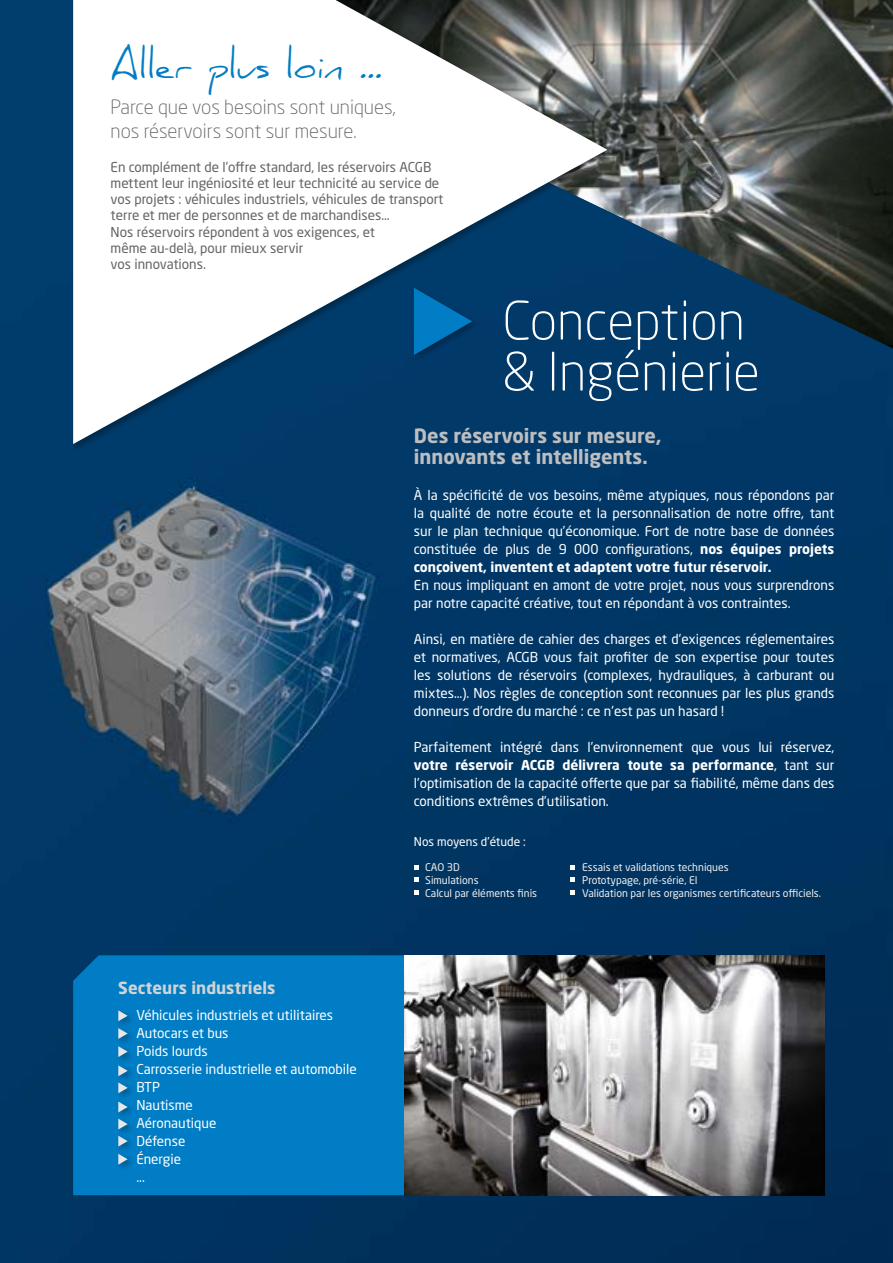
<style>
.page{position:relative;width:893px;height:1263px;background:#fff}
.page>*{position:absolute;margin:0;border:0;box-sizing:border-box;transform-origin:0 0}
.t1{font:300 52.5px/51px "Neo Sans Std";color:#fff}
.t2{font:37.5px "Daniel";color:#007dc5}
.t3{font:300 19.5px/23.4px "Neo Sans Std";color:#636466}
.t4{font:700 19.5px/21px "Neo Sans Std";color:#bcbec0}
.t5{font:700 16.5px "Neo Sans Std";color:#d1d3d4}
.t6{font:13.5px/18px "Neo Sans Std";color:#fff;text-align:justify}
.t7{font:13.5px/16.2px "Neo Sans Std";color:#636466}
.t8{font:12px "Neo Sans Std";color:#fff}
.t9{font:10.5px/12.6px "Neo Sans Std";color:#efeff0}
.s1{font-weight:700}
</style>
<div class="page">
<img style="left:0;top:0;width:893px;height:1263px">
<svg style="left:892px;top:349px;width:1px;height:914px"></svg>
<div style="left:71px;top:0;width:545px;height:452px;background:#000;opacity:.31"></div>
<svg style="left:73px;top:0;width:534px;height:444px"></svg>
<svg style="left:656px;top:416px;width:16px;height:1px"></svg>
<div style="left:73px;top:955px;width:331px;height:240px;background:#007dc5"></div>
<img style="left:404px;top:955px;width:421px;height:240px">
<div style="left:116px;top:1008px;width:20px;height:21px;background:#000;opacity:.31"></div>
<svg style="left:118px;top:1010px;width:10px;height:11px"></svg>
<div style="left:116px;top:1026px;width:20px;height:21px;background:#000;opacity:.31"></div>
<svg style="left:118px;top:1028px;width:10px;height:11px"></svg>
<div style="left:116px;top:1044px;width:20px;height:21px;background:#000;opacity:.31"></div>
<svg style="left:118px;top:1046px;width:10px;height:11px"></svg>
<div style="left:116px;top:1063px;width:20px;height:21px;background:#000;opacity:.31"></div>
<svg style="left:118px;top:1065px;width:10px;height:11px"></svg>
<div style="left:116px;top:1080px;width:20px;height:21px;background:#000;opacity:.31"></div>
<svg style="left:118px;top:1082px;width:10px;height:11px"></svg>
<div style="left:116px;top:1100px;width:20px;height:21px;background:#000;opacity:.31"></div>
<svg style="left:118px;top:1101px;width:10px;height:11px"></svg>
<div style="left:116px;top:1117px;width:20px;height:21px;background:#000;opacity:.31"></div>
<svg style="left:118px;top:1119px;width:10px;height:10px"></svg>
<div style="left:116px;top:1134px;width:20px;height:21px;background:#000;opacity:.31"></div>
<svg style="left:118px;top:1136px;width:10px;height:10px"></svg>
<div style="left:116px;top:1152px;width:20px;height:21px;background:#000;opacity:.31"></div>
<svg style="left:118px;top:1154px;width:10px;height:11px"></svg>
<svg style="left:414px;top:865px;width:4px;height:5px"></svg>
<svg style="left:570px;top:865px;width:5px;height:5px"></svg>
<svg style="left:414px;top:878px;width:4px;height:4px"></svg>
<svg style="left:570px;top:878px;width:5px;height:4px"></svg>
<svg style="left:414px;top:890px;width:4px;height:5px"></svg>
<svg style="left:570px;top:890px;width:5px;height:5px"></svg>
<h2 class="t2" style="left:111px;top:43px;width:273px">Aller plus loin ...</h2>
<h3 class="t3" style="left:111px;top:95px;width:287px">Parce que vos besoins sont uniques, nos réservoirs sont sur mesure.</h3>
<p class="t7" style="left:111px;top:158px;width:334px">En complément de l’offre standard, les réservoirs ACGB mettent leur ingéniosité et leur technicité au service de vos projets : véhicules industriels, véhicules de transport terre et mer de personnes et de marchandises…<br>Nos réservoirs répondent à vos exigences, et<br>même au-delà, pour mieux servir<br>vos innovations.</p>
<h1 class="t1" style="left:502px;top:295px;width:259px">Conception &amp; Ingénierie</h1>
<h3 class="t4" style="left:414px;top:425px;width:249px">Des réservoirs sur mesure, innovants et intelligents.</h3>
<p class="t6" style="left:414px;top:486px;width:422px">À la spécificité de vos besoins, même atypiques, nous répondons par la qualité de notre écoute et la personnalisation de notre offre, tant sur le plan technique qu’économique. Fort de notre base de données constituée de plus de 9 000 configurations, <span class="s1">nos équipes projets conçoivent, inventent et adaptent votre futur réservoir.</span></p>
<p class="t6" style="left:414px;top:576px;width:422px">En nous impliquant en amont de votre projet, nous vous surprendrons par notre capacité créative, tout en répondant à vos contraintes.</p>
<p class="t6" style="left:414px;top:630px;width:422px">Ainsi, en matière de cahier des charges et d’exigences réglementaires et normatives, ACGB vous fait profiter de son expertise pour toutes les solutions de réservoirs (complexes, hydrauliques, à carburant ou mixtes…). Nos règles de conception sont reconnues par les plus grands donneurs d’ordre du marché : ce n’est pas un hasard !</p>
<p class="t6" style="left:414px;top:738px;width:422px">Parfaitement intégré dans l’environnement que vous lui réservez, <span class="s1">votre réservoir ACGB délivrera toute sa performance</span>, tant sur l’optimisation de la capacité offerte que par sa fiabilité, même dans des conditions extrêmes d’utilisation.</p>
<p class="t8" style="left:414px;top:835px;width:113px">Nos moyens d’étude :</p>
<p class="t5" style="left:118px;top:977px;width:159px">Secteurs industriels</p>
<p class="t6" style="left:136px;top:1006px;width:222px;text-align:left">Véhicules industriels et utilitaires<br>Autocars et bus<br>Poids lourds<br>Carrosserie industrielle et automobile<br>BTP<br>Nautisme<br>Aéronautique<br>Défense<br>énergie<br>...</p>
<p class="t9" style="left:425px;top:861px;width:113px">CAO 3D<br>Simulations<br>Calcul par éléments finis</p>
<p class="t9" style="left:582px;top:861px;width:240px">Essais et validations techniques<br>Prototypage, pré-série, EI<br>Validation par les organismes certificateurs officiels.</p>
</div>
